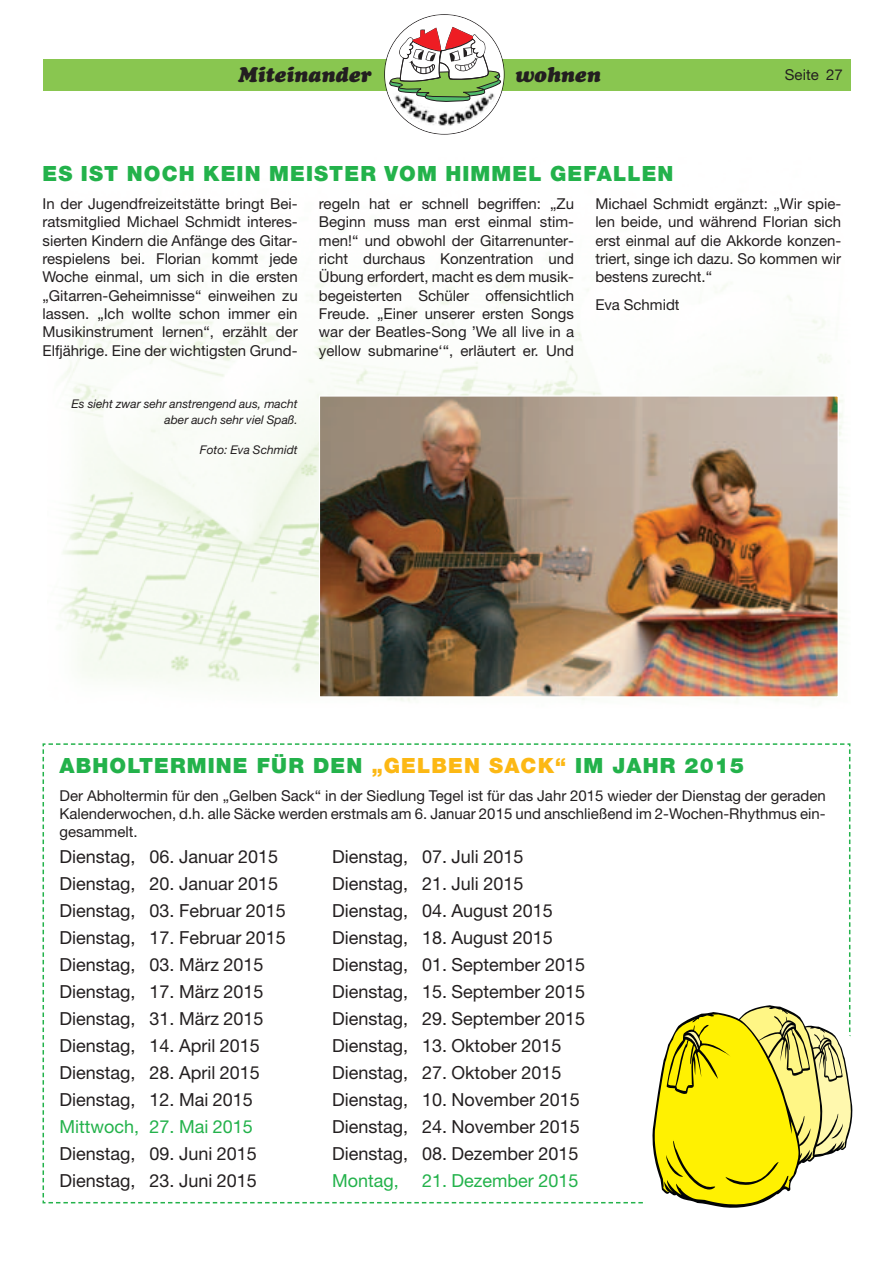
<style>
.page{position:relative;width:893px;height:1263px;background:#fff}
.page>*{position:absolute;margin:0;border:0;box-sizing:border-box;transform-origin:0 0}
.t1{font:900 21px "Helvetica Neue LT Std";letter-spacing:.055em;color:#23b24b}
.t2{font:italic 900 21px "Cooper";color:#231f20}
.t3{font:18px/27px "Helvetica Neue LT Std";color:#231f20}
.t4{font:18px "Helvetica Neue LT Std";color:#23b24b}
.t5{font:15px/18.3px "Helvetica Neue LT Std";color:#231f20;text-align:justify}
.t6{font:italic 12px/15px "Helvetica Neue LT Std";color:#231f20;text-align:right}
.s1{color:#fcb814}
</style>
<div class="page">
<img style="left:59px;top:258px;width:786px;height:445px">
<div style="left:43px;top:60px;width:807px;height:31px;background:#89c650"></div>
<svg style="left:384px;top:14px;width:121px;height:121px"></svg>
<img style="left:392px;top:91px;width:103px;height:36px">
<img style="left:321px;top:397px;width:516px;height:298px">
<div style="left:319px;top:395px;width:520px;height:302px;border:1px solid #fff"></div>
<svg style="left:42px;top:743px;width:811px;height:465px"></svg>
<h1 class="t2" style="left:238px;top:67px;width:135px">Miteinander</h1>
<h1 class="t2" style="left:515px;top:67px;width:87px">wohnen</h1>
<p class="t5" style="left:785px;top:68px;width:60px">Seite 27</p>
<h1 class="t1" style="left:43px;top:166px;width:632px">ES IST NOCH KEIN MEISTER VOM HIMMEL GEFALLEN</h1>
<p class="t5" style="left:43px;top:196px;width:257px">In der Jugendfreizeitstätte bringt Bei&shy;ratsmitglied Michael Schmidt interes&shy;sierten Kindern die Anfänge des Gitar&shy;respielens bei. Florian kommt jede Woche einmal, um sich in die ersten „Gitarren-Geheimnisse“ einweihen zu lassen. „Ich wollte schon immer ein Musikinstrument lernen“, erzählt der Elfjährige. Eine der wichtigsten Grund-</p>
<p class="t6" style="left:72px;top:398px;width:228px">Es sieht zwar sehr anstrengend aus, macht aber auch sehr viel Spaß.</p>
<p class="t6" style="left:200px;top:443px;width:99px">Foto: Eva Schmidt</p>
<p class="t5" style="left:319px;top:196px;width:257px">regeln hat er schnell begriffen: „Zu Beginn muss man erst einmal stim&shy;men!“ und obwohl der Gitarrenunter&shy;richt durchaus Konzentration und Übung erfordert, macht es dem musik&shy;begeisterten Schüler offensichtlich Freude. „Einer unserer ersten Songs war der Beatles-Song ’We all live in a yellow submarine‘“, erläutert er. Und</p>
<p class="t5" style="left:595px;top:196px;width:247px">Michael Schmidt ergänzt: „Wir spie&shy;len beide, und während Florian sich erst einmal auf die Akkorde konzen&shy;triert, singe ich dazu. So kommen wir bestens zurecht.“</p>
<p class="t5" style="left:595px;top:297px;width:86px">Eva Schmidt</p>
<h1 class="t1" style="left:60px;top:758px;width:686px">ABHOLTERMINE FÜR DEN <span class="s1">„GELBEN SACK“</span> IM JAHR 2015</h1>
<p class="t5" style="left:60px;top:788px;width:768px">Der Abholtermin für den „Gelben Sack“ in der Siedlung Tegel ist für das Jahr 2015 wieder der Dienstag der geraden Kalenderwochen, d.h. alle Säcke werden erstmals am 6. Januar 2015 und anschließend im 2-Wochen-Rhythmus ein&shy;gesammelt.</p>
<p class="t3" style="left:60px;top:845px;width:228px">Dienstag, 06. Januar 2015<br>Dienstag, 20. Januar 2015<br>Dienstag, 03. Februar 2015<br>Dienstag, 17. Februar 2015<br>Dienstag, 03. März 2015<br>Dienstag, 17. März 2015<br>Dienstag, 31. März 2015<br>Dienstag, 14. April 2015<br>Dienstag, 28. April 2015<br>Dienstag, 12. Mai 2015</p>
<p class="t4" style="left:60px;top:1120px;width:195px">Mittwoch, 27. Mai 2015</p>
<p class="t3" style="left:60px;top:1142px;width:199px">Dienstag, 09. Juni 2015<br>Dienstag, 23. Juni 2015</p>
<p class="t3" style="left:332px;top:845px;width:255px">Dienstag, 07. Juli 2015<br>Dienstag, 21. Juli 2015<br>Dienstag, 04. August 2015<br>Dienstag, 18. August 2015<br>Dienstag, 01. September 2015<br>Dienstag, 15. September 2015<br>Dienstag, 29. September 2015<br>Dienstag, 13. Oktober 2015<br>Dienstag, 27. Oktober 2015<br>Dienstag, 10. November 2015<br>Dienstag, 24. November 2015<br>Dienstag, 08. Dezember 2015</p>
<p class="t4" style="left:332px;top:1174px;width:68px">Montag,</p>
<p class="t4" style="left:422px;top:1174px;width:158px">21. Dezember 2015</p>
</div>
